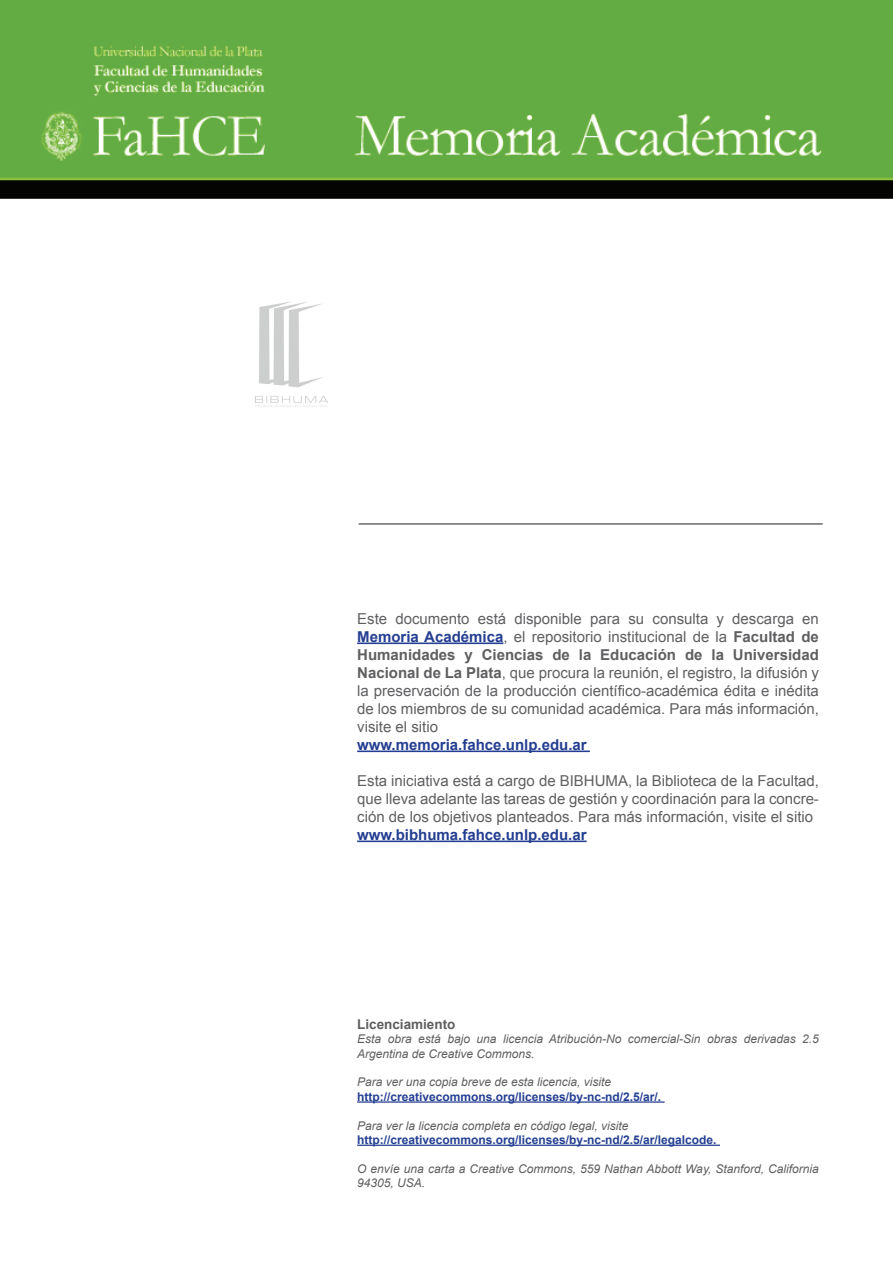
<style>
.page{position:relative;width:893px;height:1263px;background:#fff}
.page>*{position:absolute;margin:0;border:0;box-sizing:border-box;transform-origin:0 0}
.t1{font:15px/18px "Arial";color:#5f5f62;text-align:justify}
.t2{font:700 15px "Arial";color:#243e91}
.t3{font:700 13.5px "Arial";color:#5f5f62}
.t4{font:italic 12px/14.4px "Arial";color:#5f5f62}
.t5{font:700 12px "Arial";color:#243e91}
.s1{font-weight:700;color:#243e91}
.s2{font-weight:700}
</style>
<div class="page">
<hr style="left:357px;top:642px;width:146px;height:2px;background:#243e91">
<hr style="left:357px;top:750px;width:233px;height:2px;background:#243e91">
<hr style="left:357px;top:840px;width:230px;height:2px;background:#243e91">
<hr style="left:357px;top:1101px;width:308px;height:2px;background:#243e91">
<hr style="left:357px;top:1144px;width:363px;height:2px;background:#243e91">
<img style="left:255px;top:301px;width:73px;height:106px">
<hr style="left:359px;top:524px;width:464px;height:1px;background:#231f20">
<img style="left:0;top:0;width:893px;height:199px">
<p class="t1" style="left:357px;top:610px;width:463px">Este documento está disponible para su consulta y descarga en <span class="s1">Memoria Académica</span>, el repositorio institucional de la <span class="s2">Facultad de Humanidades y Ciencias de la Educación de la Universidad Nacional de La Plata</span>, que procura la reunión, el registro, la difusión y la preservación de la producción científico-académica édita e inédita de los miembros de su comunidad académica. Para más información, visite el sitio</p>
<p class="t2" style="left:357px;top:734px;width:231px">www.memoria.fahce.unlp.edu.ar</p>
<p class="t1" style="left:357px;top:772px;width:463px">Esta iniciativa está a cargo de BIBHUMA, la Biblioteca de la Facultad, que lleva adelante las tareas de gestión y coordinación para la concre&shy;ción de los objetivos planteados. Para más información, visite el sitio</p>
<p class="t2" style="left:357px;top:824px;width:231px">www.bibhuma.fahce.unlp.edu.ar</p>
<p class="t3" style="left:357px;top:1015px;width:100px">Licenciamiento</p>
<p class="t4" style="left:357px;top:1032px;width:463px">Esta obra está bajo una licencia Atribución-No comercial-Sin obras derivadas 2.5<br>Argentina de Creative Commons.</p>
<p class="t4" style="left:357px;top:1075px;width:256px">Para ver una copia breve de esta licencia, visite</p>
<p class="t5" style="left:357px;top:1089px;width:306px">http://creativecommons.org/licenses/by-nc-nd/2.5/ar/.</p>
<p class="t4" style="left:357px;top:1118px;width:273px">Para ver la licencia completa en código legal, visite</p>
<p class="t5" style="left:357px;top:1132px;width:361px">http://creativecommons.org/licenses/by-nc-nd/2.5/ar/legalcode.</p>
<p class="t4" style="left:357px;top:1161px;width:463px">O envíe una carta a Creative Commons, 559 Nathan Abbott Way, Stanford, California<br>94305, USA.</p>
</div>
